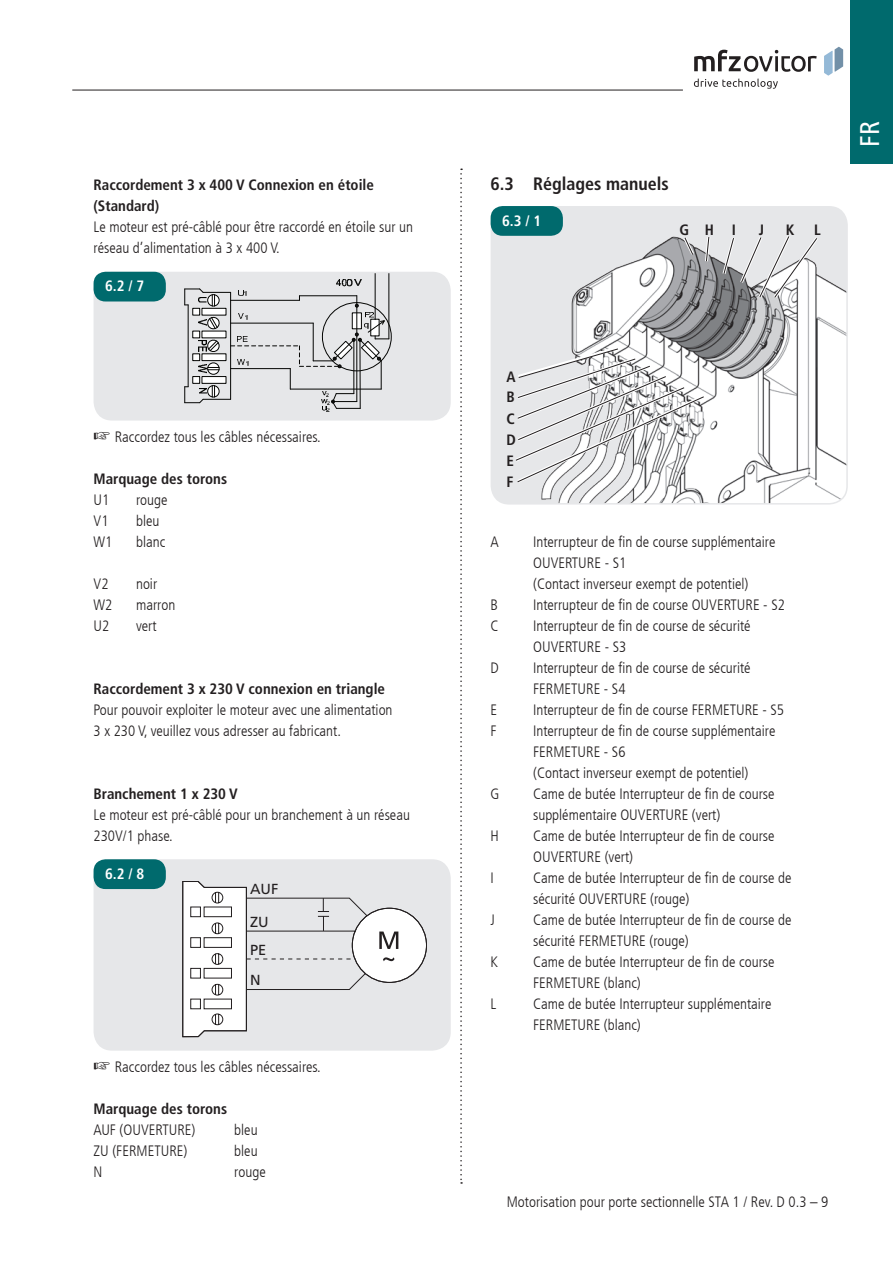
<style>
.page{position:relative;width:893px;height:1263px;background:#fff}
.page>*{position:absolute;margin:0;border:0;box-sizing:border-box;transform-origin:0 0}
.t1{font:condensed 27px "Frutiger LT Com";color:#fff}
.t2{font:700 condensed 18px "Frutiger LT Com";color:#231f20}
.t3{font:300 condensed 15px/21px "Frutiger LT Com";color:#231f20}
.t4{font:700 condensed 15px/21px "Frutiger LT Com";color:#231f20}
.t5{font:700 condensed 15px "Frutiger LT Com";color:#fff}
.t6{font:14.55px/28px "Frutiger LT Com";color:#231f20}
</style>
<div class="page">
<svg style="left:824px;top:47px;width:19px;height:29px"></svg>
<svg style="left:694px;top:50px;width:123px;height:22px"></svg>
<svg style="left:694px;top:79px;width:84px;height:10px"></svg>
<div style="left:850px;top:0;width:43px;height:164px;background:#006a6d"></div>
<svg style="left:460px;top:169px;width:2px;height:1015px"></svg>
<hr style="left:72px;top:90px;width:611px;height:1px;background:#231f20">
<div style="left:94px;top:272px;width:356px;height:148px;background:#e6e7e9;border-radius:18px"></div>
<div style="left:352px;top:313px;width:9px;height:16px;background:#fff"></div>
<hr style="left:230px;top:292px;width:1px;height:107px;background:#040503">
<div style="left:352px;top:313px;width:10px;height:16px;border:1px solid #040503"></div>
<div style="left:202px;top:308px;width:24px;height:7px;background:#fff"></div>
<div style="left:202px;top:308px;width:24px;height:7px;border:1px solid #040503"></div>
<div style="left:193px;top:308px;width:7px;height:7px;background:#fff"></div>
<div style="left:192px;top:308px;width:8px;height:7px;border:1px solid #040503"></div>
<hr style="left:188px;top:305px;width:1px;height:82px;background:#040503">
<svg style="left:184px;top:288px;width:47px;height:18px"></svg>
<img style="left:199px;top:298px;width:7px;height:18px">
<hr style="left:231px;top:300px;width:68px;height:1px;background:#040503">
<hr style="left:299px;top:295px;width:58px;height:1px;background:#040503">
<img style="left:239px;top:294px;width:4px;height:20px">
<img style="left:238px;top:314px;width:6px;height:3px">
<img style="left:336px;top:279px;width:16px;height:38px">
<img style="left:355px;top:279px;width:6px;height:38px">
<img style="left:245px;top:291px;width:2px;height:26px">
<hr style="left:389px;top:272px;width:1px;height:67px;background:#040503">
<hr style="left:375px;top:272px;width:1px;height:48px;background:#040503">
<img style="left:366px;top:312px;width:7px;height:5px">
<div style="left:94px;top:272px;width:357px;height:149px;border:2px solid #e6e7e9;border-radius:18px"></div>
<div style="left:94px;top:272px;width:72px;height:29px;background:#006a6d;border-radius:12px"></div>
<svg style="left:93px;top:317px;width:296px;height:104px"></svg>
<div style="left:94px;top:860px;width:356px;height:190px;background:#e6e7e9;border-radius:18px"></div>
<div style="left:94px;top:859px;width:357px;height:192px;border:2px solid #e6e7e9;border-radius:18px"></div>
<div style="left:94px;top:859px;width:72px;height:30px;background:#006a6d;border-radius:12px"></div>
<svg style="left:93px;top:881px;width:334px;height:170px"></svg>
<div style="left:491px;top:207px;width:356px;height:297px;background:#e6e7e9;border-radius:18px"></div>
<img style="left:541px;top:237px;width:304px;height:265px">
<div style="left:491px;top:206px;width:357px;height:299px;border:2px solid #e6e7e9;border-radius:18px"></div>
<svg style="left:515px;top:344px;width:191px;height:141px"></svg>
<svg style="left:720px;top:236px;width:101px;height:66px"></svg>
<svg style="left:703px;top:237px;width:9px;height:27px"></svg>
<svg style="left:681px;top:237px;width:16px;height:21px"></svg>
<div style="left:491px;top:206px;width:72px;height:30px;background:#006a6d;border-radius:12px"></div>
<p class="t4" style="left:94px;top:174px;width:282px">Raccordement 3 x 400 V Connexion en étoile (Standard)</p>
<p class="t3" style="left:94px;top:216px;width:321px">Le moteur est pré-câblé pour être raccordé en étoile sur un réseau d’alimentation à 3 x 400 V.</p>
<p class="t5" style="left:105px;top:277px;width:41px">6.2 / 7</p>
<p class="t3" style="left:94px;top:426px;width:229px">☞ Raccordez tous les câbles nécessaires.</p>
<p class="t4" style="left:94px;top:468px;width:135px">Marquage des torons</p>
<p class="t3" style="left:94px;top:489px;width:17px">U1</p>
<p class="t3" style="left:136px;top:489px;width:33px">rouge</p>
<p class="t3" style="left:94px;top:510px;width:16px">V1</p>
<p class="t3" style="left:136px;top:510px;width:25px">bleu</p>
<p class="t3" style="left:94px;top:531px;width:20px">W1</p>
<p class="t3" style="left:136px;top:531px;width:31px">blanc</p>
<p class="t3" style="left:94px;top:573px;width:16px">V2</p>
<p class="t3" style="left:136px;top:573px;width:23px">noir</p>
<p class="t3" style="left:94px;top:594px;width:20px">W2</p>
<p class="t3" style="left:136px;top:594px;width:41px">marron</p>
<p class="t3" style="left:94px;top:615px;width:17px">U2</p>
<p class="t3" style="left:136px;top:615px;width:22px">vert</p>
<p class="t4" style="left:94px;top:678px;width:293px">Raccordement 3 x 230 V connexion en triangle</p>
<p class="t3" style="left:94px;top:699px;width:301px">Pour pouvoir exploiter le moteur avec une alimentation<br>3 x 230 V, veuillez vous adresser au fabricant.</p>
<p class="t4" style="left:94px;top:783px;width:146px">Branchement 1 x 230 V</p>
<p class="t3" style="left:94px;top:804px;width:318px">Le moteur est pré-câblé pour un branchement à un réseau<br>230V/1 phase.</p>
<p class="t6" style="left:250px;top:875px;width:30px">AUF</p>
<p class="t6" style="left:250px;top:908px;width:20px">ZU<br>PE</p>
<p class="t6" style="left:250px;top:966px;width:12px">N</p>
<p class="t5" style="left:105px;top:865px;width:41px">6.2 / 8</p>
<p class="t3" style="left:94px;top:1056px;width:229px">☞ Raccordez tous les câbles nécessaires.</p>
<p class="t4" style="left:94px;top:1098px;width:135px">Marquage des torons</p>
<p class="t3" style="left:94px;top:1119px;width:103px">AUF (OUVERTURE)</p>
<p class="t3" style="left:234px;top:1119px;width:25px">bleu</p>
<p class="t3" style="left:94px;top:1140px;width:95px">ZU (FERMETURE)</p>
<p class="t3" style="left:234px;top:1140px;width:25px">bleu</p>
<p class="t3" style="left:94px;top:1161px;width:10px">N</p>
<p class="t3" style="left:234px;top:1161px;width:33px">rouge</p>
<p class="t2" style="left:491px;top:173px;width:180px">6.3 Réglages manuels</p>
<p class="t5" style="left:502px;top:212px;width:41px">6.3 / 1</p>
<p class="t4" style="left:679px;top:219px;width:58px">GHI</p>
<p class="t4" style="left:759px;top:219px;width:7px">J</p>
<p class="t4" style="left:786px;top:219px;width:10px">K</p>
<p class="t4" style="left:814px;top:219px;width:8px">L</p>
<h1 class="t1" style="left:854px;top:147px;width:27px;rotate:-90deg">FR</h1>
<p class="t4" style="left:506px;top:366px;width:11px">A<br>B<br>C<br>D<br>E<br>F</p>
<p class="t3" style="left:491px;top:531px;width:10px">A</p>
<p class="t3" style="left:533px;top:531px;width:244px">Interrupteur de fin de course supplémentaire<br>OUVERTURE - S1<br>(Contact inverseur exempt de potentiel)</p>
<p class="t3" style="left:491px;top:594px;width:9px">B</p>
<p class="t3" style="left:533px;top:594px;width:253px">Interrupteur de fin de course OUVERTURE - S2</p>
<p class="t3" style="left:491px;top:615px;width:10px">C</p>
<p class="t3" style="left:533px;top:615px;width:219px">Interrupteur de fin de course de sécurité<br>OUVERTURE - S3</p>
<p class="t3" style="left:491px;top:657px;width:10px">D</p>
<p class="t3" style="left:533px;top:657px;width:219px">Interrupteur de fin de course de sécurité<br>FERMETURE - S4</p>
<p class="t3" style="left:491px;top:699px;width:8px">E</p>
<p class="t3" style="left:533px;top:699px;width:253px">Interrupteur de fin de course FERMETURE - S5</p>
<p class="t3" style="left:491px;top:720px;width:8px">F</p>
<p class="t3" style="left:533px;top:720px;width:244px">Interrupteur de fin de course supplémentaire<br>FERMETURE - S6<br>(Contact inverseur exempt de potentiel)</p>
<p class="t3" style="left:491px;top:783px;width:10px">G</p>
<p class="t3" style="left:533px;top:783px;width:243px">Came de butée Interrupteur de fin de course supplémentaire OUVERTURE (vert)</p>
<p class="t3" style="left:491px;top:825px;width:10px">H</p>
<p class="t3" style="left:533px;top:825px;width:243px">Came de butée Interrupteur de fin de course<br>OUVERTURE (vert)</p>
<p class="t3" style="left:491px;top:867px;width:5px">I</p>
<p class="t3" style="left:533px;top:867px;width:260px">Came de butée Interrupteur de fin de course de sécurité OUVERTURE (rouge)</p>
<p class="t3" style="left:491px;top:909px;width:6px">J</p>
<p class="t3" style="left:533px;top:909px;width:260px">Came de butée Interrupteur de fin de course de sécurité FERMETURE (rouge)</p>
<p class="t3" style="left:491px;top:951px;width:9px">K</p>
<p class="t3" style="left:533px;top:951px;width:243px">Came de butée Interrupteur de fin de course<br>FERMETURE (blanc)</p>
<p class="t3" style="left:491px;top:993px;width:7px">L</p>
<p class="t3" style="left:533px;top:993px;width:240px">Came de butée Interrupteur supplémentaire<br>FERMETURE (blanc)</p>
<p class="t3" style="left:507px;top:1191px;width:323px">Motorisation pour porte sectionnelle STA 1 / Rev. D 0.3 – 9</p>
</div>
